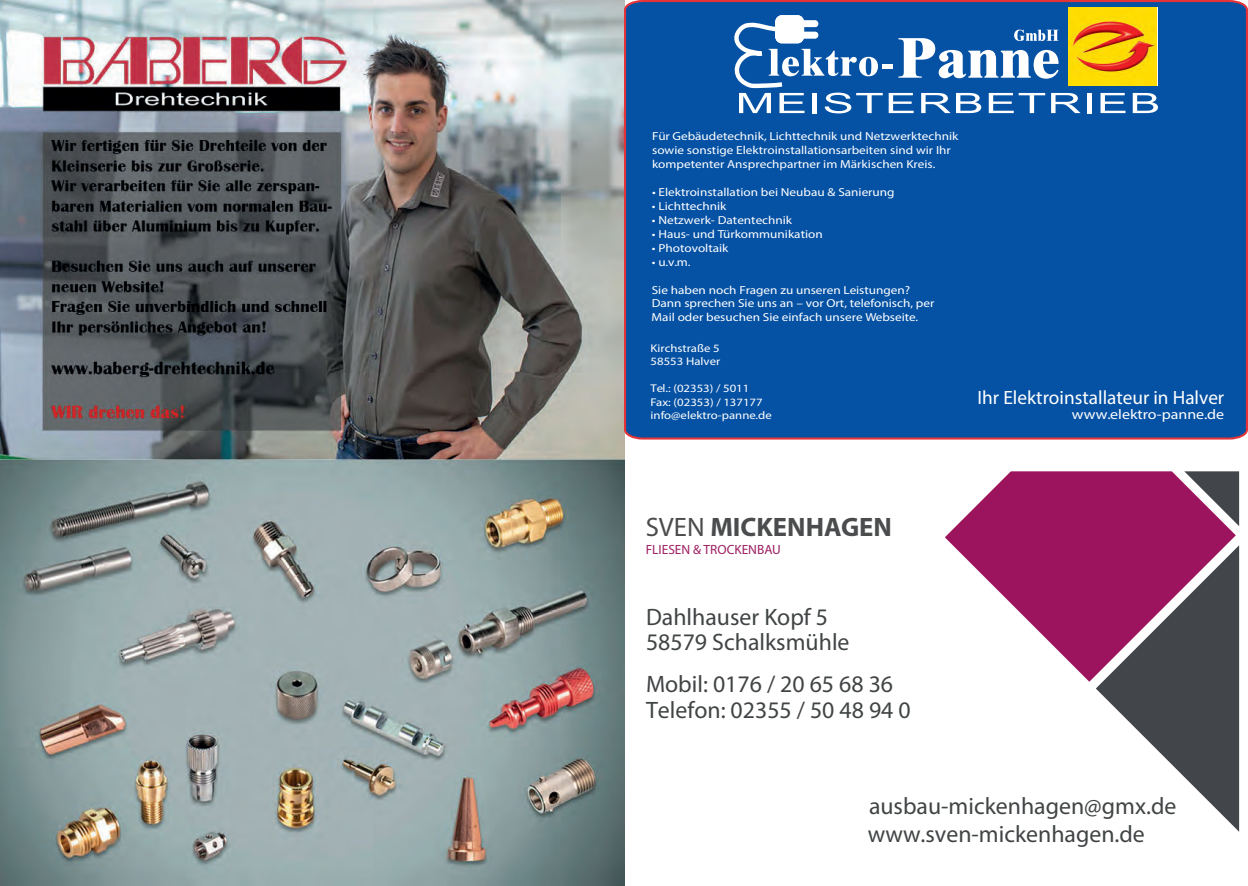
<style>
.page{position:relative;width:1248px;height:886px;background:#fff}
.page>*{position:absolute;margin:0;border:0;box-sizing:border-box;transform-origin:0 0}
.t1{font:700 26.75px "Myriad Pro";color:#4b4c4d}
.t2{font:23.88px/28.6px "Myriad Pro";color:#414445}
.t3{font:19.25px "Myriad Pro";color:#fff}
.t4{font:14px "Myriad Pro";color:#fff;scale:1.14 1}
.t5{font:13.38px "Myriad Pro";color:#9e1f62}
.t6{font:11.62px/14px "Myriad Pro";color:#fff;scale:1.14 1}
.t7{font:11.25px/13.5px "Myriad Pro";color:#fff;scale:1.14 1}
.s1{font-weight:400}
</style>
<div class="page">
<img style="left:0;top:0;width:624px;height:886px">
<div style="left:624px;top:0;width:623px;height:440px;background:#0551a4"></div>
<div style="left:775px;top:15px;width:29px;height:28px;background:#fff;border:1px solid #fff;border-radius:6px"></div>
<div style="left:775px;top:16px;width:28px;height:27px;background:#fff;border-radius:6px"></div>
<hr style="left:882px;top:64px;width:10px;height:4px;background:#fff">
<svg style="left:898px;top:30px;width:160px;height:49px"></svg>
<img style="left:1067px;top:7px;width:89px;height:79px">
<svg style="left:729px;top:20px;width:153px;height:93px"></svg>
<svg style="left:888px;top:93px;width:25px;height:20px"></svg>
<svg style="left:921px;top:93px;width:60px;height:20px"></svg>
<svg style="left:988px;top:93px;width:92px;height:20px"></svg>
<div style="left:1086px;top:93px;width:5px;height:20px;background:#fff"></div>
<svg style="left:1100px;top:93px;width:25px;height:20px"></svg>
<svg style="left:1132px;top:93px;width:25px;height:20px"></svg>
<svg style="left:945px;top:471px;width:290px;height:211px;fill:#9d145e"></svg>
<svg style="left:1095px;top:545px;width:143px;height:286px"></svg>
<svg style="left:1184px;top:471px;width:54px;height:55px"></svg>
<p class="t6" style="left:652px;top:129px;width:270px">Für Gebäudetechnik, Lichttechnik und Netzwerktechnik sowie sonstige Elektroinstallationsarbeiten sind wir Ihr kompetenter Ansprechpartner im Märkischen Kreis.</p>
<p class="t6" style="left:652px;top:185px;width:214px">• Elektroinstallation bei Neubau &amp; Sanierung</p>
<p class="t6" style="left:652px;top:199px;width:67px">• Lichttechnik</p>
<p class="t6" style="left:652px;top:213px;width:124px">• Netzwerk- Datentechnik</p>
<p class="t6" style="left:652px;top:227px;width:151px">• Haus- und Türkommunikation</p>
<p class="t6" style="left:651px;top:241px;width:69px">• Photovoltaik</p>
<p class="t6" style="left:651px;top:254px;width:36px">• u.v.m.</p>
<p class="t6" style="left:651px;top:282px;width:249px">Sie haben noch Fragen zu unseren Leistungen?<br>Dann sprechen Sie uns an – vor Ort, telefonisch, per<br>Mail oder besuchen Sie einfach unsere Webseite.</p>
<p class="t7" style="left:650px;top:341px;width:63px">Kirchstraße 5<br>58553 Halver</p>
<p class="t7" style="left:650px;top:381px;width:108px">Tel.: (02353) / 5011<br>Fax: (02353) / 137177 info@elektro-panne.de</p>
<h3 class="t3" style="left:977px;top:385px;width:248px">Ihr Elektroinstallateur in Halver</h3>
<p class="t4" style="left:1071px;top:405px;width:135px">ww elektro-pann de</p>
<p class="t4" style="left:1095px;top:405px;width:15px">w.</p>
<p class="t4" style="left:1195px;top:405px;width:11px">e.</p>
<h1 class="t1" style="left:645px;top:509px;width:248px"><span class="s1">SVEN</span> MICKENHAGEN</h1>
<p class="t5" style="left:645px;top:541px;width:136px">FLIESEN &amp; TROCKENBAU</p>
<h2 class="t2" style="left:646px;top:604px;width:205px;line-height:25.5px">Dahlhauser Kopf 5<br>58579 Schalksmühle</h2>
<h2 class="t2" style="left:646px;top:670px;width:266px;line-height:26px">Mobil: 0176 / 20 65 68 36<br>Telefon: 02355 / 50 48 94 0</h2>
<h2 class="t2" style="left:867px;top:791px;width:310px">ausbau-mickenhagen@gmx.de www.sven-mickenhagen.de</h2>
</div>
